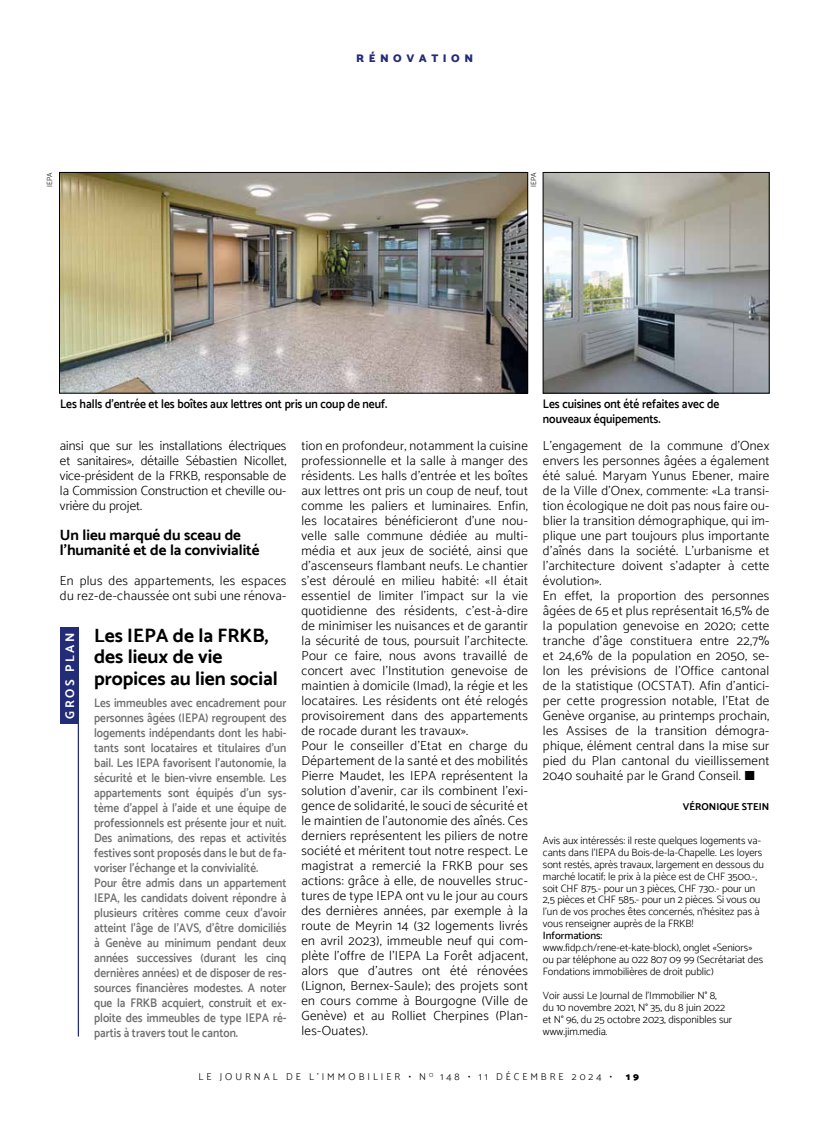
<style>
.page{position:relative;width:830px;height:1134px;background:#fff}
.page>*{position:absolute;margin:0;border:0;box-sizing:border-box;transform-origin:0 0}
.t1{font:700 19.38px/21.2px "Catamaran";color:#000}
.t2{font:700 15px/15px "Catamaran";color:#000}
.t3{font:300 13.12px/15px "Catamaran";letter-spacing:.025em;color:#000}
.t4{font:600 12.5px/15px "Catamaran";color:#706f6f;scale:.9 1}
.t5{font:600 12.5px/15px "Catamaran";color:#000;scale:.92 1}
.t6{font:700 12.5px "Catamaran";letter-spacing:.2em;color:#fff}
.t7{font:900 11.25px "Catamaran";letter-spacing:.4em;color:#232c77}
.t8{font:300 10.62px/11.9px "Catamaran";color:#000}
.t9{font:500 10.62px "Catamaran";color:#000}
.t10{font:300 10px "Catamaran";letter-spacing:.3em;color:#000}
.t11{font:700 10px "Catamaran";color:#000}
.t12{font:900 10px "Catamaran";color:#000}
.t13{font:300 7.5px "Catamaran";letter-spacing:.01em;color:#000}
</style>
<div class="page">
<img style="left:61px;top:174px;width:464px;height:217px">
<div style="left:59px;top:172px;width:468px;height:221px;border:1px solid #000"></div>
<img style="left:544px;top:174px;width:223px;height:217px">
<div style="left:542px;top:172px;width:227px;height:221px;border:1px solid #000"></div>
<div style="left:60px;top:627px;width:18px;height:97px;background:#232c77"></div>
<hr style="left:78px;top:627px;width:1px;height:409px;background:#232c77">
<p class="t7" style="left:356px;top:51px;width:118px">RÉNOVATION</p>
<p class="t13" style="left:45px;top:187px;width:16px;rotate:-90deg">IEPA</p>
<p class="t13" style="left:529px;top:187px;width:16px;rotate:-90deg">IEPA</p>
<p class="t5" style="left:60px;top:396px;width:357px">Les halls d’entrée et les boîtes aux lettres ont pris un coup de neuf.</p>
<p class="t5" style="left:542px;top:396px;width:193px">Les cuisines ont été refaites avec de nouveaux équipements.</p>
<p class="t3" style="left:60px;top:438px;width:228px;text-align:justify">ainsi que sur les installations électriques et sanitaires», détaille Sébastien Nicollet, vice-président de la FRKB, responsable de la Commission Construction et cheville ou&shy;vrière du projet.</p>
<p class="t2" style="left:60px;top:527px;width:201px">Un lieu marqué du sceau de l’humanité et de la convivialité</p>
<p class="t3" style="left:60px;top:573px;width:228px">En plus des appartements, les espaces du rez-de-chaussée ont subi une rénova-</p>
<p class="t6" style="left:62px;top:719px;width:88px;rotate:-90deg">GROS PLAN</p>
<h1 class="t1" style="left:94px;top:625px;width:185px">Les IEPA de la FRKB, des lieux de vie propices au lien social</h1>
<p class="t4" style="left:94px;top:695px;width:215px">Les immeubles avec encadrement pour personnes âgées (IEPA) regroupent des logements indépendants dont les habi&shy;tants sont locataires et titulaires d’un bail. Les IEPA favorisent l’autonomie, la sécurité et le bien-vivre ensemble. Les appartements sont équipés d’un sys&shy;tème d’appel à l’aide et une équipe de professionnels est présente jour et nuit.<br>Des animations, des repas et activités festives sont proposés dans le but de fa&shy;voriser l’échange et la convivialité.<br>Pour être admis dans un appartement IEPA, les candidats doivent répondre à plusieurs critères comme ceux d’avoir atteint l’âge de l’AVS, d’être domiciliés à Genève au minimum pendant deux années successives (durant les cinq dernières années) et de disposer de res&shy;sources financières modestes. A noter que la FRKB acquiert, construit et ex&shy;ploite des immeubles de type IEPA ré&shy;partis à travers tout le canton.</p>
<p class="t3" style="left:301px;top:438px;width:228px">tion en profondeur, notamment la cuisine professionnelle et la salle à manger des résidents. Les halls d’entrée et les boîtes aux lettres ont pris un coup de neuf, tout comme les paliers et luminaires. Enfin, les locataires bénéficieront d’une nou&shy;velle salle commune dédiée au multi&shy;média et aux jeux de société, ainsi que d’ascenseurs flambant neufs. Le chantier s’est déroulé en milieu habité: «Il était essentiel de limiter l’impact sur la vie quotidienne des résidents, c’est-à-dire de minimiser les nuisances et de garantir la sécurité de tous, poursuit l’architecte.<br>Pour ce faire, nous avons travaillé de concert avec l’Institution genevoise de maintien à domicile (Imad), la régie et les locataires. Les résidents ont été relogés provisoirement dans des appartements de rocade durant les travaux».<br>Pour le conseiller d’Etat en charge du Département de la santé et des mobilités Pierre Maudet, les IEPA représentent la solution d’avenir, car ils combinent l’exi&shy;gence de solidarité, le souci de sécurité et le maintien de l’autonomie des aînés. Ces derniers représentent les piliers de notre société et méritent tout notre respect. Le magistrat a remercié la FRKB pour ses actions: grâce à elle, de nouvelles struc&shy;tures de type IEPA ont vu le jour au cours des dernières années, par exemple à la route de Meyrin 14 (32 logements livrés en avril 2023), immeuble neuf qui com&shy;plète l’offre de l'IEPA La Forêt adjacent, alors que d’autres ont été rénovées (Lignon, Bernex-Saule); des projets sont en cours comme à Bourgogne (Ville de Genève) et au Rolliet Cherpines (Plan&shy;les-Ouates).</p>
<p class="t3" style="left:542px;top:438px;width:228px">L’engagement de la commune d’Onex envers les personnes âgées a également été salué. Maryam Yunus Ebener, maire de la Ville d’Onex, commente: «La transi&shy;tion écologique ne doit pas nous faire ou&shy;blier la transition démographique, qui im&shy;plique une part toujours plus importante d’aînés dans la société. L’urbanisme et l’architecture doivent s’adapter à cette évolution».<br>En effet, la proportion des personnes âgées de 65 et plus représentait 16,5% de la population genevoise en 2020; cette tranche d’âge constituera entre 22,7% et 24,6% de la population en 2050, se&shy;lon les prévisions de l’Office cantonal de la statistique (OCSTAT). Afin d’antici&shy;per cette progression notable, l’Etat de Genève organise, au printemps prochain, les Assises de la transition démogra&shy;phique, élément central dans la mise sur pied du Plan cantonal du vieillissement 2040 souhaité par le Grand Conseil. ■</p>
<p class="t11" style="left:682px;top:801px;width:88px">VÉRONIQUE STEIN</p>
<p class="t8" style="left:542px;top:834px;width:222px">Avis aux intéressés: il reste quelques logements va&shy;cants dans l’IEPA du Bois-de-la-Chapelle. Les loyers sont restés, après travaux, largement en dessous du marché locatif; le prix à la pièce est de CHF 3500.-, soit CHF 875.- pour un 3 pièces, CHF 730.- pour un 2,5 pièces et CHF 585.- pour un 2 pièces. Si vous ou l’un de vos proches êtes concernés, n’hésitez pas à vous renseigner auprès de la FRKB!</p>
<p class="t9" style="left:542px;top:929px;width:61px">Informations:</p>
<p class="t8" style="left:542px;top:941px;width:222px">www.fidp.ch/rene-et-kate-block), onglet «Seniors» ou par téléphone au 022 807 09 99 (Secrétariat des<br>Fondations immobilières de droit public)</p>
<p class="t8" style="left:542px;top:989px;width:191px">Voir aussi Le Journal de l’Immobilier N° 8,<br>du 10 novembre 2021, N° 35, du 8 juin 2022 et N° 96, du 25 octobre 2023, disponibles sur www.jim.media.</p>
<p class="t10" style="left:198px;top:1071px;width:415px">LE JOURNAL DE L’IMMOBILIER • N <sup>O</sup> 148 • 11 DÉCEMBRE 2024 •</p>
<p class="t12" style="left:625px;top:1071px;width:15px">1 9</p>
</div>
